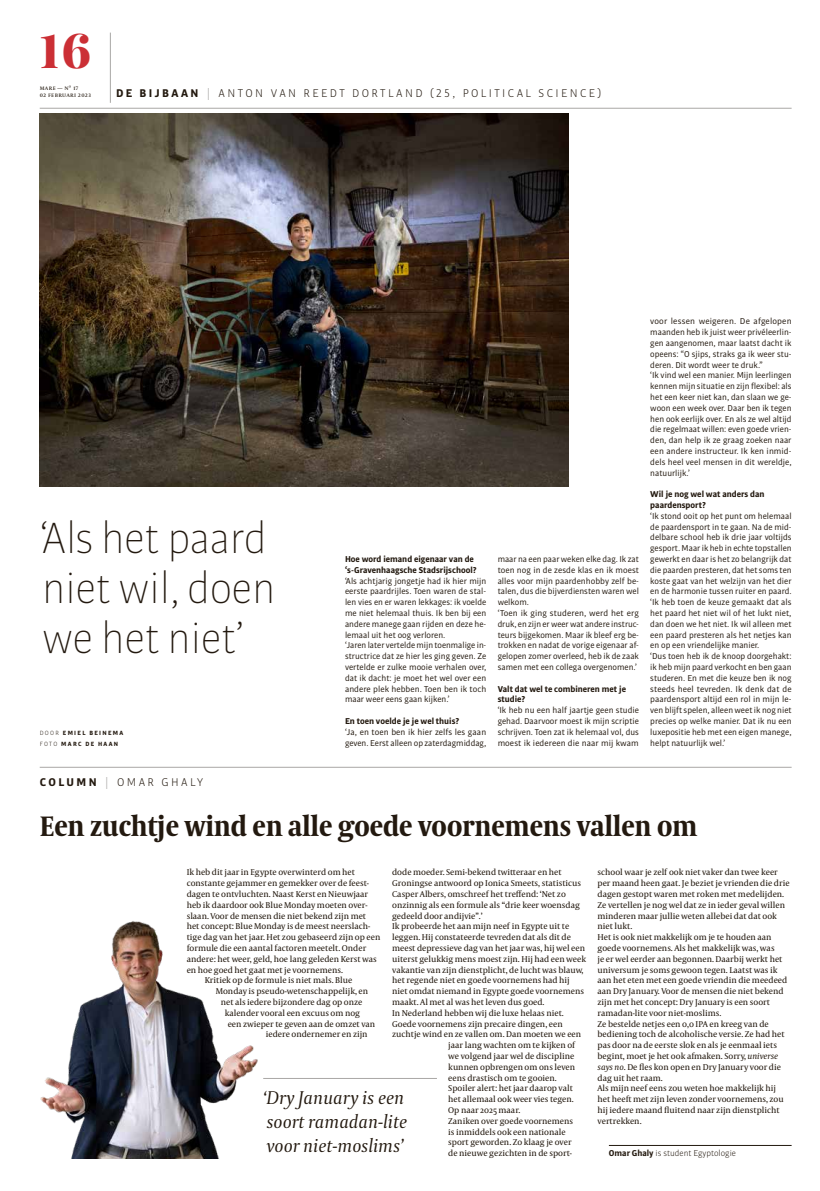
<style>
.page{position:relative;width:820px;height:1191px;background:#fff}
.page>*{position:absolute;margin:0;border:0;box-sizing:border-box;transform-origin:0 0}
.t1{font:900 47px "Playfair Display";color:#cb2f35}
.t2{font:100 46.5px/49.8px "Bulo";color:#23190f}
.t3{font:700 28px "Coranto 2 Headline";color:#23190f}
.t4{font:italic 19.5px/24.3px "Capitolium 2";color:#23190f}
.t5{font:300 12px "Bulo";letter-spacing:.2em;color:#23190f}
.t6{font:9.1px/10.8px "Bulo";color:#23190f}
.t7{font:700 9.1px/10.8px "Bulo";color:#23190f}
.t8{font:300 9.1px "Bulo";color:#23190f}
.t9{font:8.6px/10.8px "Capitolium News 2";color:#23190f}
.t10{font:7px/7.7px "Capitolium 2";letter-spacing:.04em;color:#23190f}
.t11{font:700 6.5px/10.8px "Bulo";letter-spacing:.2em;color:#23190f}
.s1{font-weight:700}
.s2{color:#a9a7a5}
.s3{font-weight:300}
.s4{font-style:italic}
</style>
<div class="page">
<img style="left:40px;top:114px;width:528px;height:372px">
<img style="left:40px;top:921px;width:217px;height:237px">
<hr style="left:608px;top:1145px;width:183px;height:1px;background:#23190f">
<hr style="left:263px;top:1078px;width:174px;height:1px;background:#a9a7a5">
<hr style="left:40px;top:767px;width:751px;height:1px;background:#a9a7a5">
<hr style="left:40px;top:108px;width:751px;height:1px;background:#a9a7a5">
<hr style="left:110px;top:33px;width:1px;height:70px;background:#a9a7a5">
<h1 class="t1" style="left:40px;top:14px;width:53px">16</h1>
<p class="t10" style="left:40px;top:83px;width:53px">mare — nº 17<br>02 februari 2023</p>
<h3 class="t5" style="left:116px;top:86px;width:486px"><span class="s1">DE BIJBAAN</span> <span class="s2">|</span> ANTON VAN REEDT DORTLAND (25, POLITICAL SCIENCE)</h3>
<h2 class="t2" style="left:40px;top:513px;width:237px">‘Als het paard niet wil, doen we het niet’</h2>
<p class="t11" style="left:40px;top:727px;width:85px"><span class="s3">DOOR</span> EMIEL BEINEMA<br><span class="s3">FOTO</span> MARC DE HAAN</p>
<h3 class="t5" style="left:40px;top:774px;width:165px"><span class="s1">COLUMN</span> <span class="s2">|</span> OMAR GHALY</h3>
<p class="t7" style="left:345px;top:553px;width:134px">Hoe word iemand eigenaar van de ‘s-Gravenhaagsche Stadsrijschool?</p>
<p class="t6" style="left:345px;top:575px;width:143px">‘Als achtjarig jongetje had ik hier mijn eerste paardrijles. Toen waren de stal&shy;len vies en er waren lekkages: ik voelde me niet helemaal thuis. Ik ben bij een andere manege gaan rijden en deze he&shy;lemaal uit het oog verloren.<br>‘Jaren later vertelde mijn toenmalige in&shy;structrice dat ze hier les ging geven. Ze vertelde er zulke mooie verhalen over, dat ik dacht: je moet het wel over een andere plek hebben. Toen ben ik toch maar weer eens gaan kijken.’</p>
<p class="t7" style="left:345px;top:715px;width:116px">En toen voelde je je wel thuis?</p>
<p class="t6" style="left:345px;top:726px;width:143px">‘Ja, en toen ben ik hier zelfs les gaan geven. Eerst alleen op zaterdagmiddag,</p>
<p class="t6" style="left:497px;top:553px;width:143px">maar na een paar weken elke dag. Ik zat toen nog in de zesde klas en ik moest alles voor mijn paardenhobby zelf be&shy;talen, dus die bijverdiensten waren wel welkom.<br>‘Toen ik ging studeren, werd het erg druk, en zijn er weer wat andere instruc&shy;teurs bijgekomen. Maar ik bleef erg be&shy;trokken en nadat de vorige eigenaar af&shy;gelopen zomer overleed, heb ik de zaak samen met een collega overgenomen.’</p>
<p class="t7" style="left:497px;top:683px;width:130px">Valt dat wel te combineren met je studie?</p>
<p class="t6" style="left:497px;top:704px;width:143px;text-align:justify">‘Ik heb nu een half jaartje geen studie gehad. Daarvoor moest ik mijn scriptie schrijven. Toen zat ik helemaal vol, dus moest ik iedereen die naar mij kwam</p>
<p class="t6" style="left:650px;top:316px;width:143px">voor lessen weigeren. De afgelopen maanden heb ik juist weer privéleerlin&shy;gen aangenomen, maar laatst dacht ik opeens: “O sjips, straks ga ik weer stu&shy;deren. Dit wordt weer te druk.”<br>‘Ik vind wel een manier. Mijn leerlingen kennen mijn situatie en zijn flexibel: als het een keer niet kan, dan slaan we ge&shy;woon een week over. Daar ben ik tegen hen ook eerlijk over. En als ze wel altijd die regelmaat willen: even goede vrien&shy;den, dan help ik ze graag zoeken naar een andere instructeur. Ik ken inmid&shy;dels heel veel mensen in dit wereldje, natuurlijk.’</p>
<p class="t7" style="left:650px;top:488px;width:116px">Wil je nog wel wat anders dan paardensport?</p>
<p class="t6" style="left:650px;top:510px;width:143px">‘Ik stond ooit op het punt om helemaal de paardensport in te gaan. Na de mid&shy;delbare school heb ik drie jaar voltijds gesport. Maar ik heb in echte topstallen gewerkt en daar is het zo belangrijk dat die paarden presteren, dat het soms ten koste gaat van het welzijn van het dier en de harmonie tussen ruiter en paard. ‘Ik heb toen de keuze gemaakt dat als het paard het niet wil of het lukt niet, dan doen we het niet. Ik wil alleen met een paard presteren als het netjes kan en op een vriendelijke manier.<br>‘Dus toen heb ik de knoop doorgehakt: ik heb mijn paard verkocht en ben gaan studeren. En met die keuze ben ik nog steeds heel tevreden. Ik denk dat de paardensport altijd een rol in mijn le&shy;ven blijft spelen, alleen weet ik nog niet precies op welke manier. Dat ik nu een luxepositie heb met een eigen manege, helpt natuurlijk wel.’</p>
<h3 class="t3" style="left:40px;top:804px;width:658px">Een zuchtje wind en alle goede voornemens vallen om</h3>
<p class="t9" style="left:187px;top:866px;width:170px">Ik heb dit jaar in Egypte overwinterd om het</p>
<p class="t9" style="left:187px;top:877px;width:184px">constante gejammer en gemekker over de feest-</p>
<p class="t9" style="left:187px;top:888px;width:183px">dagen te ontvluchten. Naast Kerst en Nieuwjaar</p>
<p class="t9" style="left:187px;top:899px;width:182px">heb ik daardoor ook Blue Monday moeten over-</p>
<p class="t9" style="left:187px;top:910px;width:181px">slaan. Voor de mensen die niet bekend zijn met</p>
<p class="t9" style="left:187px;top:920px;width:185px">het concept: Blue Monday is de meest neerslach-</p>
<p class="t9" style="left:187px;top:931px;width:195px">tige dag van het jaar. Het zou gebaseerd zijn op een</p>
<p class="t9" style="left:187px;top:942px;width:181px">formule die een aantal factoren meetelt. Onder</p>
<p class="t9" style="left:187px;top:953px;width:191px">andere: het weer, geld, hoe lang geleden Kerst was</p>
<p class="t9" style="left:187px;top:964px;width:158px">en hoe goed het gaat met je voornemens.</p>
<p class="t9" style="left:205px;top:974px;width:149px">Kritiek op de formule is niet mals. Blue</p>
<p class="t9" style="left:216px;top:985px;width:154px">Monday is pseudo-wetenschappelijk, en</p>
<p class="t9" style="left:221px;top:996px;width:143px">net als iedere bijzondere dag op onze</p>
<p class="t9" style="left:225px;top:1007px;width:137px">kalender vooral een excuus om nog</p>
<p class="t9" style="left:228px;top:1018px;width:149px">een zwieper te geven aan de omzet van</p>
<p class="t9" style="left:266px;top:1028px;width:103px">iedere ondernemer en zijn</p>
<p class="t9" style="left:392px;top:866px;width:171px">dode moeder. Semi-bekend twitteraar en het</p>
<p class="t9" style="left:392px;top:877px;width:190px">Groningse antwoord op Ionica Smeets, statisticus</p>
<p class="t9" style="left:392px;top:888px;width:175px">Casper Albers, omschreef het treffend: ‘Net zo</p>
<p class="t9" style="left:392px;top:899px;width:189px">onzinnig als een formule als “drie keer woensdag</p>
<p class="t9" style="left:392px;top:910px;width:92px">gedeeld door andijvie”.’</p>
<p class="t9" style="left:392px;top:920px;width:179px">Ik probeerde het aan mijn neef in Egypte uit te</p>
<p class="t9" style="left:392px;top:931px;width:180px">leggen. Hij constateerde tevreden dat als dit de</p>
<p class="t9" style="left:392px;top:942px;width:194px">meest depressieve dag van het jaar was, hij wel een</p>
<p class="t9" style="left:392px;top:953px;width:195px">uiterst gelukkig mens moest zijn. Hij had een week</p>
<p class="t9" style="left:392px;top:964px;width:193px">vakantie van zijn dienstplicht, de lucht was blauw,</p>
<p class="t9" style="left:392px;top:974px;width:179px">het regende niet en goede voornemens had hij</p>
<p class="t9" style="left:392px;top:985px;width:193px">niet omdat niemand in Egypte goede voornemens</p>
<p class="t9" style="left:392px;top:996px;width:154px">maakt. Al met al was het leven dus goed.</p>
<p class="t9" style="left:392px;top:1007px;width:173px">In Nederland hebben wij die luxe helaas niet.</p>
<p class="t9" style="left:392px;top:1018px;width:172px">Goede voornemens zijn precaire dingen, een</p>
<p class="t9" style="left:392px;top:1028px;width:190px">zuchtje wind en ze vallen om. Dan moeten we een</p>
<p class="t9" style="left:448px;top:1039px;width:128px">jaar lang wachten om te kijken of</p>
<p class="t9" style="left:448px;top:1050px;width:127px">we volgend jaar wel de discipline</p>
<p class="t9" style="left:448px;top:1061px;width:128px">kunnen opbrengen om ons leven</p>
<p class="t9" style="left:448px;top:1072px;width:110px">eens drastisch om te gooien.</p>
<p class="t9" style="left:448px;top:1082px;width:126px">Spoiler alert: het jaar daarop valt</p>
<p class="t9" style="left:448px;top:1093px;width:127px">het allemaal ook weer vies tegen.</p>
<p class="t9" style="left:448px;top:1104px;width:73px">Op naar 2025 maar.</p>
<p class="t9" style="left:448px;top:1115px;width:126px">Zaniken over goede voornemens</p>
<p class="t9" style="left:448px;top:1126px;width:119px">is inmiddels ook een nationale</p>
<p class="t9" style="left:448px;top:1136px;width:125px">sport geworden. Zo klaag je over</p>
<p class="t9" style="left:448px;top:1147px;width:125px">de nieuwe gezichten in de sport-</p>
<h3 class="t4" style="left:263px;top:1084px;width:145px">‘Dry January is een soort ramadan-lite voor niet-moslims’</h3>
<p class="t9" style="left:597px;top:866px;width:193px">school waar je zelf ook niet vaker dan twee keer per maand heen gaat. Je beziet je vrienden die drie dagen gestopt waren met roken met medelijden.<br>Ze vertellen je nog wel dat ze in ieder geval willen minderen maar jullie weten allebei dat dat ook niet lukt.<br>Het is ook niet makkelijk om je te houden aan goede voornemens. Als het makkelijk was, was<br>je er wel eerder aan begonnen. Daarbij werkt het universum je soms gewoon tegen. Laatst was ik aan het eten met een goede vriendin die meedeed aan Dry January. Voor de mensen die niet bekend zijn met het concept: Dry January is een soort ramadan-lite voor niet-moslims.<br>Ze bestelde netjes een 0,0 IPA en kreeg van de bediening toch de alcoholische versie. Ze had het pas door na de eerste slok en als je eenmaal iets begint, moet je het ook afmaken. Sorry, <span class="s4">universe says no</span>. De fles kon open en Dry January voor die dag uit het raam.<br>Als mijn neef eens zou weten hoe makkelijk hij het heeft met zijn leven zonder voornemens, zou hij iedere maand fluitend naar zijn dienstplicht vertrekken.</p>
<p class="t8" style="left:608px;top:1147px;width:129px"><span class="s1">Omar Ghaly</span> is student Egyptologie</p>
</div>
